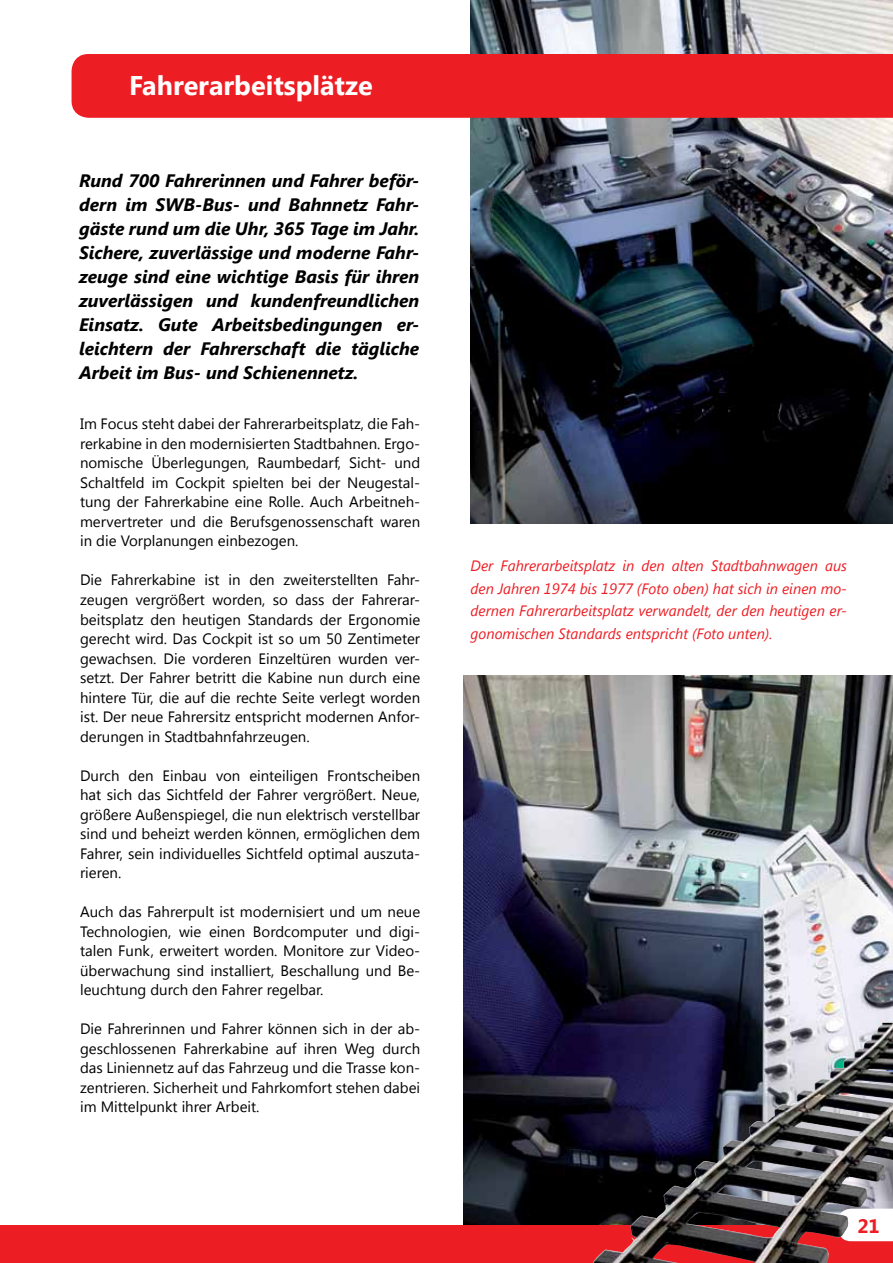
<style>
.page{position:relative;width:893px;height:1263px;background:#fff}
.page>*{position:absolute;margin:0;border:0;box-sizing:border-box;transform-origin:0 0}
.t1{font:700 27px "Segoe UI";color:#fff}
.t2{font:700 19.5px "Segoe UI";color:#ed1d24}
.t3{font:italic 700 18px/24px "Segoe UI";color:#000;text-align:justify}
.t4{font:15px/19.5px "Segoe UI";color:#000;text-align:justify}
.t5{font:italic 15px/22.5px "Segoe UI";color:#ed1d24;text-align:justify}
</style>
<div class="page">
<img style="left:471px;top:0;width:422px;height:524px">
<div style="left:72px;top:54px;width:821px;height:64px;background:#ed1d24"></div>
<img style="left:463px;top:675px;width:430px;height:550px">
<div style="left:0;top:1225px;width:893px;height:38px;background:#ed1d24"></div>
<svg style="left:882px;top:1208px;width:11px;height:33px"></svg>
<img style="left:593px;top:1023px;width:289px;height:240px">
<h1 class="t1" style="left:129px;top:66px;width:245px">Fahrerarbeitsplätze</h1>
<p class="t3" style="left:79px;top:168px;width:342px">Rund 700 Fahrerinnen und Fahrer beför&shy;dern im SWB-Bus- und Bahnnetz Fahr&shy;gäste rund um die Uhr, 365 Tage im Jahr.<br>Sichere, zuverlässige und moderne Fahr&shy;zeuge sind eine wichtige Basis für ihren zuverlässigen und kundenfreundlichen Einsatz. Gute Arbeitsbedingungen er&shy;leichtern der Fahrerschaft die tägliche Arbeit im Bus- und Schienennetz.</p>
<p class="t4" style="left:80px;top:414px;width:342px">Im Focus steht dabei der Fahrerarbeitsplatz, die Fah&shy;rerkabine in den modernisierten Stadtbahnen. Ergo&shy;nomische Überlegungen, Raumbedarf, Sicht- und Schaltfeld im Cockpit spielten bei der Neugestal&shy;tung der Fahrerkabine eine Rolle. Auch Arbeitneh&shy;mervertreter und die Berufsgenossenschaft waren in die Vorplanungen einbezogen.</p>
<p class="t4" style="left:80px;top:570px;width:342px">Die Fahrerkabine ist in den zweiterstellten Fahr&shy;zeugen vergrößert worden, so dass der Fahrerar&shy;beitsplatz den heutigen Standards der Ergonomie gerecht wird. Das Cockpit ist so um 50 Zentimeter gewachsen. Die vorderen Einzeltüren wurden ver&shy;setzt. Der Fahrer betritt die Kabine nun durch eine hintere Tür, die auf die rechte Seite verlegt worden ist. Der neue Fahrersitz entspricht modernen Anfor&shy;derungen in Stadtbahnfahrzeugen.</p>
<p class="t4" style="left:80px;top:765px;width:342px">Durch den Einbau von einteiligen Frontscheiben hat sich das Sichtfeld der Fahrer vergrößert. Neue, größere Außenspiegel, die nun elektrisch verstellbar sind und beheizt werden können, ermöglichen dem Fahrer, sein individuelles Sichtfeld optimal auszuta&shy;rieren.</p>
<p class="t4" style="left:80px;top:901px;width:342px">Auch das Fahrerpult ist modernisiert und um neue Technologien, wie einen Bordcomputer und digi&shy;talen Funk, erweitert worden. Monitore zur Video&shy;überwachung sind installiert, Beschallung und Be&shy;leuchtung durch den Fahrer regelbar.</p>
<p class="t4" style="left:80px;top:1018px;width:342px">Die Fahrerinnen und Fahrer können sich in der ab&shy;geschlossenen Fahrerkabine auf ihren Weg durch das Liniennetz auf das Fahrzeug und die Trasse kon&shy;zentrieren. Sicherheit und Fahrkomfort stehen dabei im Mittelpunkt ihrer Arbeit.</p>
<p class="t5" style="left:471px;top:554px;width:378px">Der Fahrerarbeitsplatz in den alten Stadtbahnwagen aus den Jahren 1974 bis 1977 (Foto oben) hat sich in einen mo&shy;dernen Fahrerarbeitsplatz verwandelt, der den heutigen er&shy;gonomischen Standards entspricht (Foto unten).</p>
<h2 class="t2" style="left:857px;top:1212px;width:24px">21</h2>
</div>
